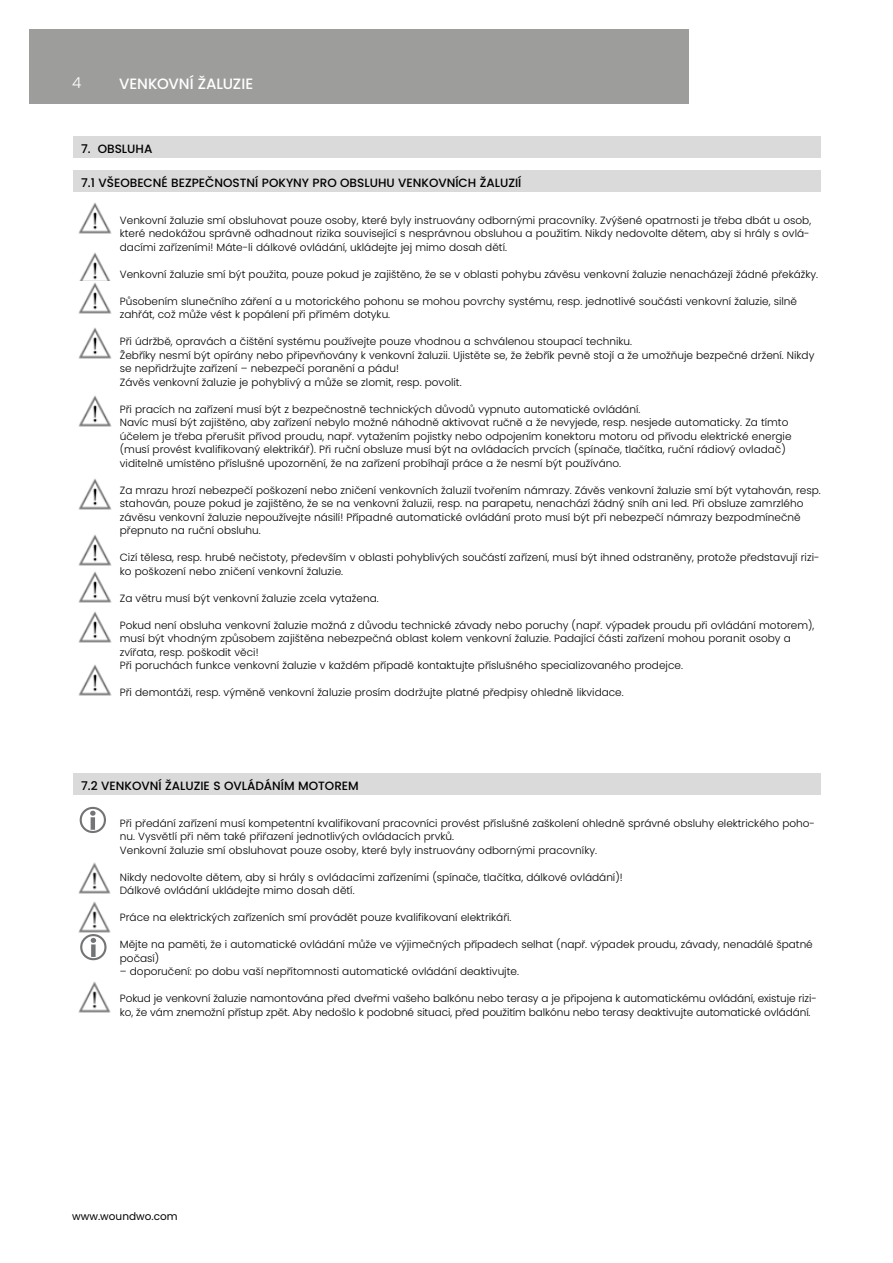
<style>
.page{position:relative;width:893px;height:1263px;background:#fff}
.page>*{position:absolute;margin:0;border:0;box-sizing:border-box;transform-origin:0 0}
.t1{font:300 15.15px "Poppins";color:#fff}
.t2{font:500 15px "Poppins";letter-spacing:-.005em;color:#fff}
.t3{font:500 12px "Poppins";color:#000}
.t4{font:300 10.5px/13.5px "Poppins";color:#000}
.t5{font:10.5px "Poppins";color:#000}
</style>
<div class="page">
<div style="left:30px;top:30px;width:659px;height:74px;background:#9d9d9c"></div>
<img style="left:78px;top:202px;width:34px;height:32px">
<img style="left:79px;top:252px;width:32px;height:29px">
<img style="left:78px;top:282px;width:34px;height:32px">
<img style="left:78px;top:327px;width:34px;height:32px">
<img style="left:78px;top:395px;width:34px;height:32px">
<img style="left:78px;top:478px;width:34px;height:32px">
<img style="left:78px;top:534px;width:34px;height:32px">
<img style="left:78px;top:571px;width:34px;height:32px">
<img style="left:78px;top:611px;width:34px;height:32px">
<img style="left:78px;top:664px;width:34px;height:32px">
<div style="left:73px;top:136px;width:748px;height:21px;background:#dadada"></div>
<div style="left:73px;top:170px;width:748px;height:21px;background:#dadada"></div>
<div style="left:73px;top:773px;width:748px;height:21px;background:#dadada"></div>
<svg style="left:80px;top:807px;width:26px;height:26px"></svg>
<img style="left:78px;top:862px;width:33px;height:32px">
<img style="left:78px;top:901px;width:33px;height:32px">
<svg style="left:80px;top:934px;width:27px;height:26px"></svg>
<img style="left:78px;top:981px;width:33px;height:32px">
<h1 class="t1" style="left:72px;top:74px;width:11px">4</h1>
<h2 class="t2" style="left:119px;top:75px;width:136px">VENKOVNÍ ŽALUZIE</h2>
<p class="t3" style="left:81px;top:142px;width:73px">7. OBSLUHA</p>
<p class="t3" style="left:81px;top:176px;width:442px">7.1 VŠEOBECNÉ BEZPEČNOSTNÍ POKYNY PRO OBSLUHU VENKOVNÍCH ŽALUZIÍ</p>
<p class="t4" style="left:120px;top:213px;width:693px">Venkovní žaluzie smí obsluhovat pouze osoby, které byly instruovány odbornými pracovníky. Zvýšené opatrnosti je třeba dbát u osob, které nedokážou správně odhadnout rizika související s nesprávnou obsluhou a použitím. Nikdy nedovolte dětem, aby si hrály s ovlá&shy;dacími zařízeními! Máte-li dálkové ovládání, ukládejte jej mimo dosah dětí.</p>
<p class="t4" style="left:120px;top:267px;width:700px">Venkovní žaluzie smí být použita, pouze pokud je zajištěno, že se v oblasti pohybu závěsu venkovní žaluzie nenacházejí žádné překážky.</p>
<p class="t4" style="left:120px;top:294px;width:679px">Působením slunečního záření a u motorického pohonu se mohou povrchy systému, resp. jednotlivé součásti venkovní žaluzie, silně zahřát, což může vést k popálení při přímém dotyku.</p>
<p class="t4" style="left:120px;top:335px;width:696px">Při údržbě, opravách a čištění systému používejte pouze vhodnou a schválenou stoupací techniku.<br>Žebříky nesmí být opírány nebo připevňovány k venkovní žaluzii. Ujistěte se, že žebřík pevně stojí a že umožňuje bezpečné držení. Nikdy se nepřidržujte zařízení – nebezpečí poranění a pádu!<br>Závěs venkovní žaluzie je pohyblivý a může se zlomit, resp. povolit.</p>
<p class="t4" style="left:120px;top:402px;width:673px">Při pracích na zařízení musí být z bezpečnostně technických důvodů vypnuto automatické ovládání.<br>Navíc musí být zajištěno, aby zařízení nebylo možné náhodně aktivovat ručně a že nevyjede, resp. nesjede automaticky. Za tímto účelem je třeba přerušit přívod proudu, např. vytažením pojistky nebo odpojením konektoru motoru od přívodu elektrické energie (musí provést kvalifikovaný elektrikář). Při ruční obsluze musí být na ovládacích prvcích (spínače, tlačítka, ruční rádiový ovladač) viditelně umístěno příslušné upozornění, že na zařízení probíhají práce a že nesmí být používáno.</p>
<p class="t4" style="left:120px;top:483px;width:702px">Za mrazu hrozí nebezpečí poškození nebo zničení venkovních žaluzií tvořením námrazy. Závěs venkovní žaluzie smí být vytahován, resp. stahován, pouze pokud je zajištěno, že se na venkovní žaluzii, resp. na parapetu, nenachází žádný sníh ani led. Při obsluze zamrzlého závěsu venkovní žaluzie nepoužívejte násilí! Případné automatické ovládání proto musí být při nebezpečí námrazy bezpodmínečně přepnuto na ruční obsluhu.</p>
<p class="t4" style="left:120px;top:551px;width:701px">Cizí tělesa, resp. hrubé nečistoty, především v oblasti pohyblivých součástí zařízení, musí být ihned odstraněny, protože představují rizi&shy;ko poškození nebo zničení venkovní žaluzie.</p>
<p class="t4" style="left:120px;top:591px;width:260px">Za větru musí být venkovní žaluzie zcela vytažena.</p>
<p class="t4" style="left:120px;top:618px;width:696px">Pokud není obsluha venkovní žaluzie možná z důvodu technické závady nebo poruchy (např. výpadek proudu při ovládání motorem), musí být vhodným způsobem zajištěna nebezpečná oblast kolem venkovní žaluzie. Padající části zařízení mohou poranit osoby a zvířata, resp. poškodit věci!<br>Při poruchách funkce venkovní žaluzie v každém případě kontaktujte příslušného specializovaného prodejce.</p>
<p class="t4" style="left:120px;top:686px;width:505px">Při demontáži, resp. výměně venkovní žaluzie prosím dodržujte platné předpisy ohledně likvidace.</p>
<p class="t3" style="left:81px;top:779px;width:279px">7.2 VENKOVNÍ ŽALUZIE S OVLÁDÁNÍM MOTOREM</p>
<p class="t4" style="left:120px;top:816px;width:697px">Při předání zařízení musí kompetentní kvalifikovaní pracovníci provést příslušné zaškolení ohledně správné obsluhy elektrického poho&shy;nu. Vysvětlí při něm také přiřazení jednotlivých ovládacích prvků.<br>Venkovní žaluzie smí obsluhovat pouze osoby, které byly instruovány odbornými pracovníky.</p>
<p class="t4" style="left:120px;top:870px;width:504px">Nikdy nedovolte dětem, aby si hrály s ovládacími zařízeními (spínače, tlačítka, dálkové ovládání)!<br>Dálkové ovládání ukládejte mimo dosah dětí.</p>
<p class="t4" style="left:120px;top:911px;width:393px">Práce na elektrických zařízeních smí provádět pouze kvalifikovaní elektrikáři.</p>
<p class="t4" style="left:120px;top:938px;width:694px">Mějte na paměti, že i automatické ovládání může ve výjimečných případech selhat (např. výpadek proudu, závady, nenadálé špatné počasí)</p>
<p class="t4" style="left:120px;top:965px;width:401px">– doporučení: po dobu vaší nepřítomnosti automatické ovládání deaktivujte.</p>
<p class="t4" style="left:120px;top:992px;width:698px">Pokud je venkovní žaluzie namontována před dveřmi vašeho balkónu nebo terasy a je připojena k automatickému ovládání, existuje rizi&shy;ko, že vám znemožní přístup zpět. Aby nedošlo k podobné situaci, před použitím balkónu nebo terasy deaktivujte automatické ovládání.</p>
<p class="t5" style="left:72px;top:1211px;width:107px">www.woundwo.com</p>
</div>
